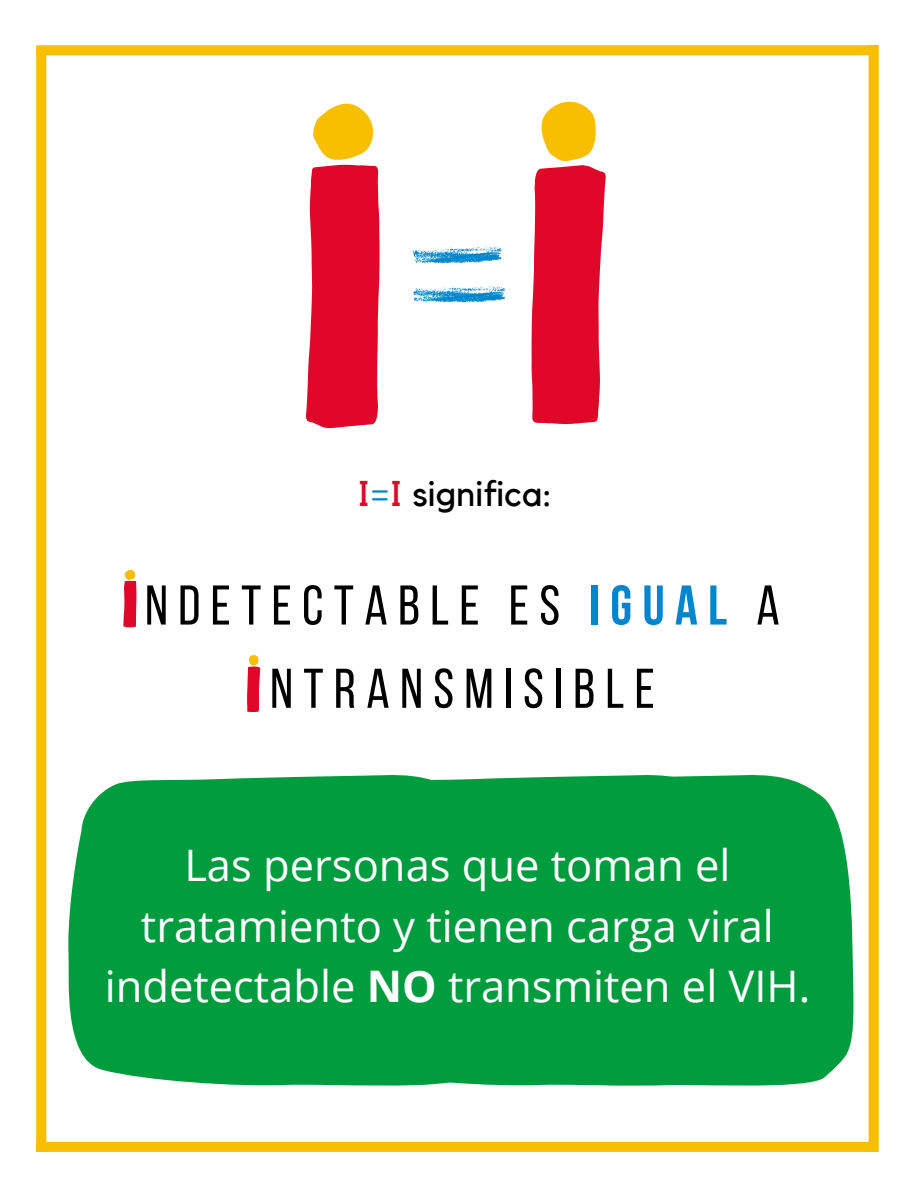
<style>
.page{position:relative;width:918px;height:1188px;background:#fff}
.page>*{position:absolute;margin:0;border:0;box-sizing:border-box;transform-origin:0 0}
.t1{font:55.8px/83.2px "Bebas Neue";letter-spacing:.185em;color:#000;text-align:center}
.t2{font:43.5px/60.8px "Open Sans";color:#fff;text-align:center}
.t3{font:35.7px "Kollektif";color:#000}
.s1{color:#e00729}
.s2{color:#0086cf}
.s3{font-weight:700;color:#0086cf}
.s4{font-weight:700}
</style>
<div class="page">
<div style="left:36px;top:45px;width:839px;height:10px;background:#f8bf00"></div>
<div style="left:36px;top:1142px;width:839px;height:10px;background:#f8bf00"></div>
<div style="left:869px;top:45px;width:10px;height:1107px;background:#f8bf00"></div>
<div style="left:36px;top:51px;width:10px;height:1101px;background:#f8bf00"></div>
<svg style="left:412px;top:246px;width:93px;height:56px"></svg>
<svg style="left:305px;top:103px;width:75px;height:326px"></svg>
<svg style="left:531px;top:101px;width:75px;height:324px"></svg>
<div style="left:68px;top:776px;width:249px;height:310px;background:#019c3e"></div>
<div style="left:317px;top:775px;width:105px;height:311px;background:#019c3e"></div>
<div style="left:422px;top:775px;width:432px;height:311px;background:#019c3e"></div>
<svg style="left:123px;top:569px;width:14px;height:59px"></svg>
<svg style="left:247px;top:655px;width:14px;height:57px"></svg>
<p class="t3" style="left:357px;top:477px;width:198px"><span class="s1">I</span><span class="s2">=</span><span class="s1">I</span> significa:</p>
<p class="t1" style="left:145px;top:569px;width:636px">NDETECTABLE ES <span class="s3">IGUAL</span> A<br>NTRANSMISIBLE</p>
<p class="t2" style="left:105px;top:834px;width:707px">Las personas que toman el tratamiento y tienen carga viral indetectable <span class="s4">NO</span> transmiten el VIH.</p>
</div>
